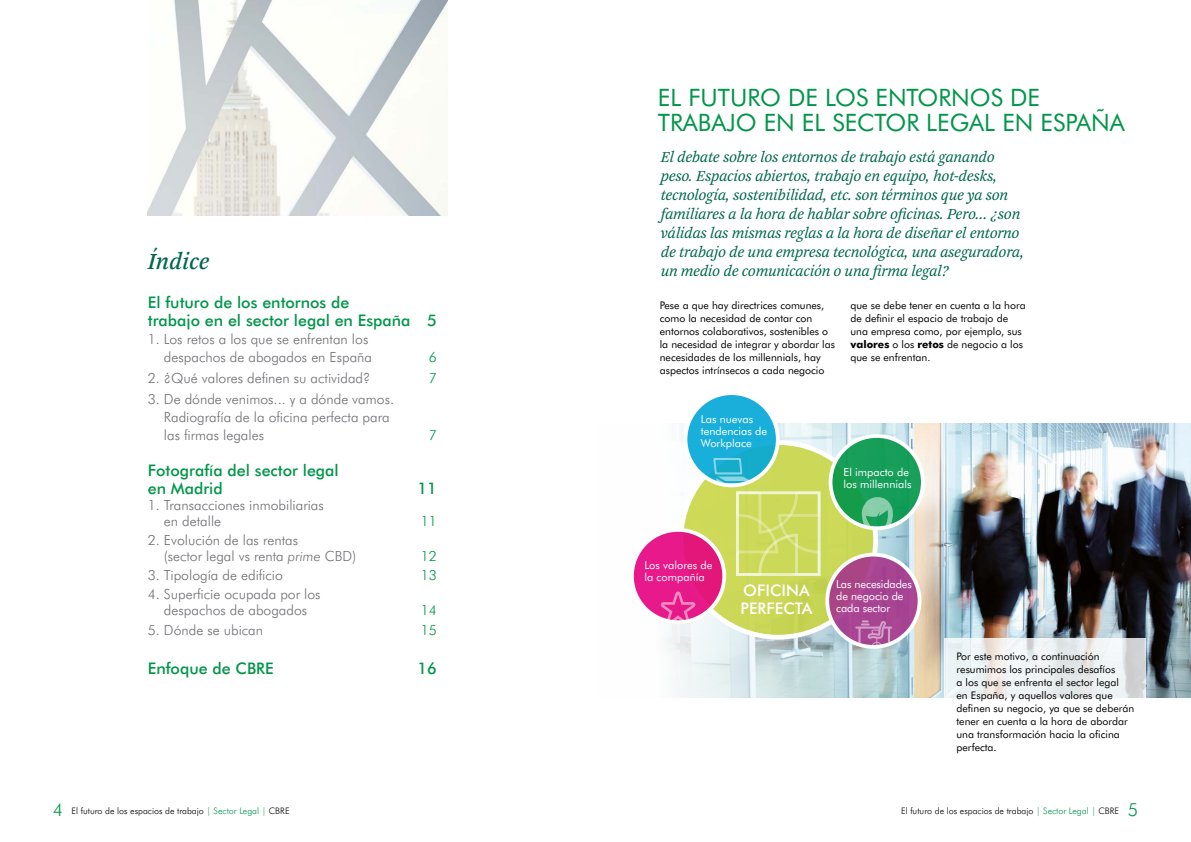
<style>
.page{position:relative;width:1191px;height:842px;background:#fff}
.page>*{position:absolute;margin:0;border:0;box-sizing:border-box;transform-origin:0 0}
.t1{font:24px/25px "Futura BT";color:#009649}
.t2{font:italic 24px "Arnhem Pro";color:#00684b}
.t3{font:italic 16px/19px "Arnhem Pro Blond";letter-spacing:-.02em;color:#00684b}
.t4{font:500 16px/18px "Futura BT";color:#009649}
.t5{font:500 16px/18px "Futura BT";color:#fff}
.t6{font:300 14px/18px "Futura BT";color:#716f75}
.t7{font:300 14px "Futura BT";color:#009649}
.t8{font:11px/12px "Futura BT";color:#fff}
.t9{font:10.5px/13px "Futura BT";color:#000}
.t10{font:300 9px "Futura BT";color:#000}
.s1{font-style:italic}
.s2{font-weight:700}
.s3{font-size:18px;color:#009649}
.s4{color:#009649}
</style>
<div class="page">
<img style="left:667px;top:424px;width:524px;height:274px">
<svg style="left:681px;top:443px;width:194px;height:194px;background:#ceda61"></svg>
<svg style="left:736px;top:491px;width:84px;height:85px;background:#d2dd6f"></svg>
<svg style="left:685px;top:393px;width:93px;height:92px;background:#25b3db"></svg>
<svg style="left:713px;top:458px;width:39px;height:27px"></svg>
<div style="left:683px;top:391px;width:96px;height:96px;border:4px solid #fff;border-radius:50%"></div>
<svg style="left:830px;top:436px;width:93px;height:92px;background:#23a360"></svg>
<svg style="left:861px;top:497px;width:32px;height:31px"></svg>
<div style="left:828px;top:434px;width:96px;height:96px;border:4px solid #fff;border-radius:50%"></div>
<svg style="left:827px;top:555px;width:92px;height:92px;background:#ac4e95"></svg>
<svg style="left:855px;top:620px;width:37px;height:27px"></svg>
<div style="left:825px;top:553px;width:96px;height:96px;border:4px solid #fff;border-radius:50%"></div>
<svg style="left:632px;top:530px;width:92px;height:92px;background:#e7248a"></svg>
<svg style="left:660px;top:591px;width:35px;height:31px"></svg>
<div style="left:630px;top:528px;width:96px;height:96px;border:4px solid #fff;border-radius:50%"></div>
<svg style="left:944px;top:638px;width:202px;height:60px;fill:#ecf1f2"></svg>
<img style="left:148px;top:0;width:300px;height:215px">
<h1 class="t2" style="left:148px;top:245px;width:63px">Índice</h1>
<h2 class="t4" style="left:148px;top:294px;width:291px">El futuro de los entornos de<br>trabajo en el sector legal en España 5</h2>
<h3 class="t6" style="left:148px;top:330px;width:226px;text-align:right">1. Los retos a los que se enfrentan los despachos de abogados en España</h3>
<h3 class="t7" style="left:429px;top:349px;width:10px">6</h3>
<h3 class="t6" style="left:148px;top:369px;width:224px">2. ¿Qué valores definen su actividad?</h3>
<h3 class="t7" style="left:429px;top:370px;width:10px">7</h3>
<h3 class="t6" style="left:164px;top:390px;width:232px;text-indent:-16px">3. De dónde venimos... y a dónde vamos.<br>Radiografía de la oficina perfecta para las firmas legales</h3>
<h3 class="t7" style="left:429px;top:427px;width:10px">7</h3>
<h2 class="t4" style="left:148px;top:461px;width:192px">Fotografía del sector legal en Madrid</h2>
<h3 class="t6" style="left:164px;top:497px;width:161px;line-height:16px;text-indent:-16px">1. Transacciones inmobiliarias en detalle</h3>
<h3 class="t6" style="left:164px;top:532px;width:194px;line-height:16px;text-indent:-16px">2. Evolución de las rentas<br>(sector legal vs renta <span class="s1">prime</span> CBD)</h3>
<h2 class="t4" style="left:417px;top:479px;width:21px">11</h2>
<h3 class="t7" style="left:421px;top:513px;width:18px">11</h3>
<h3 class="t7" style="left:421px;top:547px;width:18px">12</h3>
<h3 class="t6" style="left:148px;top:566px;width:137px">3. Tipología de edificio</h3>
<h3 class="t7" style="left:421px;top:566px;width:18px">13</h3>
<h3 class="t6" style="left:148px;top:585px;width:174px;line-height:16px;text-align:center">4. Superficie ocupada por los despachos de abogados</h3>
<h3 class="t7" style="left:421px;top:601px;width:18px">14</h3>
<h3 class="t6" style="left:148px;top:621px;width:117px">5. Dónde se ubican</h3>
<h3 class="t7" style="left:421px;top:622px;width:18px">15</h3>
<h2 class="t4" style="left:148px;top:659px;width:127px">Enfoque de CBRE</h2>
<h2 class="t4" style="left:417px;top:659px;width:21px">16</h2>
<h1 class="t1" style="left:658px;top:85px;width:468px">EL FUTURO DE LOS ENTORNOS DE<br>TRABAJO EN EL SECTOR LEGAL EN ESPAÑA</h1>
<p class="t3" style="left:660px;top:148px;width:365px">El debate sobre los entornos de trabajo está ganando peso. Espacios abiertos, trabajo en equipo, hot-desks, tecnología, sostenibilidad, etc. son términos que ya son familiares a la hora de hablar sobre oficinas. Pero... ¿son válidas las mismas reglas a la hora de diseñar el entorno de trabajo de una empresa tecnológica, una aseguradora, un medio de comunicación o una firma legal?</p>
<p class="t9" style="left:660px;top:299px;width:177px">Pese a que hay directrices comunes, como la necesidad de contar con entornos colaborativos, sostenibles o la necesidad de integrar y abordar las necesidades de los millennials, hay aspectos intrínsecos a cada negocio</p>
<p class="t9" style="left:850px;top:299px;width:177px">que se debe tener en cuenta a la hora de definir el espacio de trabajo de una empresa como, por ejemplo, sus <span class="s2">valores</span> o los <span class="s2">retos</span> de negocio a los que se enfrentan.</p>
<p class="t8" style="left:701px;top:413px;width:68px">Las nuevas tendencias de<br>Workplace</p>
<p class="t8" style="left:843px;top:466px;width:69px">El impacto de los millennials</p>
<p class="t8" style="left:644px;top:559px;width:70px">Los valores de la compañía</p>
<h2 class="t5" style="left:740px;top:581px;width:73px">OFICINA<br>PERFECTA</h2>
<p class="t8" style="left:836px;top:578px;width:77px">Las necesidades de negocio de cada sector</p>
<p class="t9" style="left:956px;top:650px;width:179px">Por este motivo, a continuación resumimos los principales desafíos<br>a los que se enfrenta el sector legal<br>en España, y aquellos valores que definen su negocio, ya que se deberán tener en cuenta a la hora de abordar una transformación hacia la oficina perfecta.</p>
<p class="t10" style="left:53px;top:805px;width:238px"><span class="s3">4</span> El futuro de los espacios de trabajo <span class="s4">| Sector Legal |</span> CBRE</p>
<p class="t10" style="left:901px;top:805px;width:238px">El futuro de los espacios de trabajo <span class="s4">| Sector Legal |</span> CBRE <span class="s3">5</span></p>
</div>
